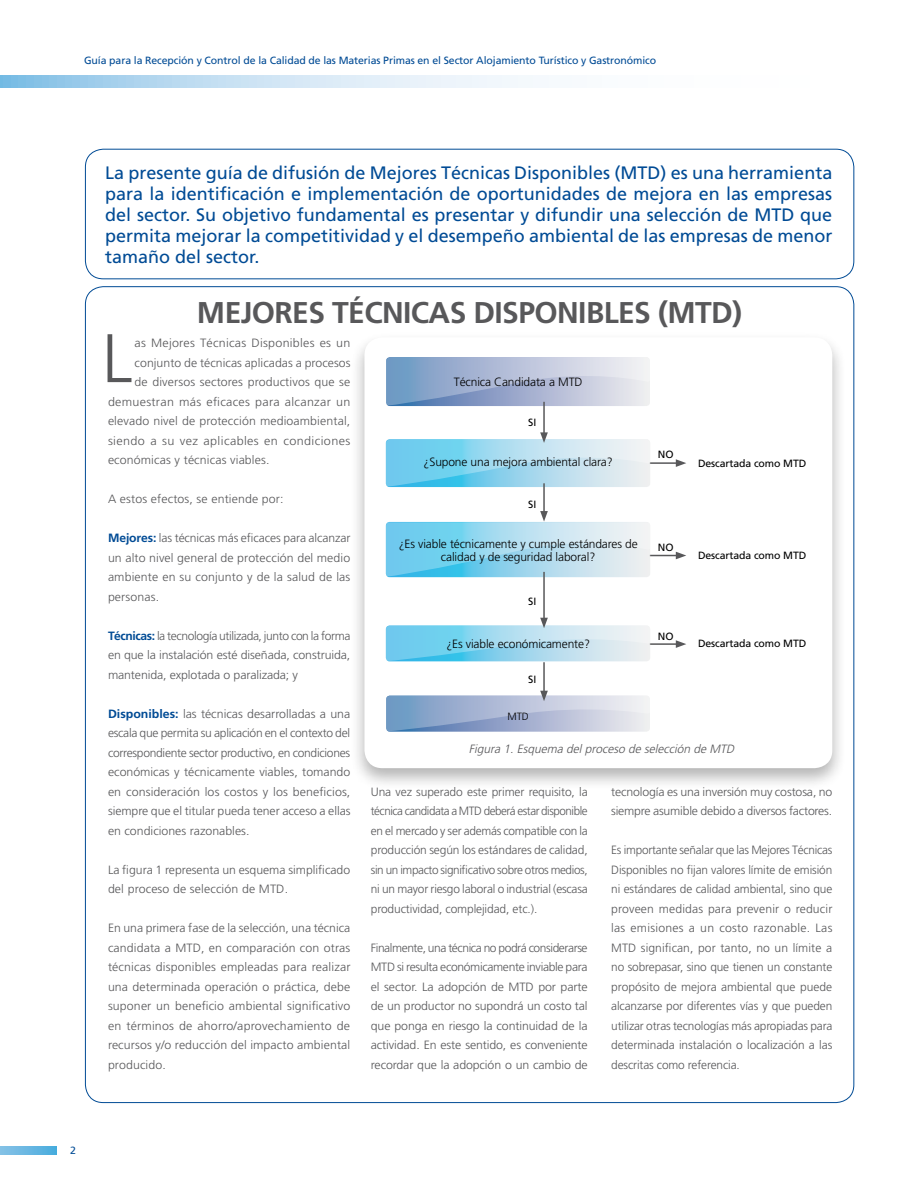
<style>
.page{position:relative;width:918px;height:1188px;background:#fff}
.page>*{position:absolute;margin:0;border:0;box-sizing:border-box;transform-origin:0 0}
.t1{font:300 68.55px "Frutiger";color:#58585a}
.t2{font:700 30px "Frutiger";letter-spacing:-.02em;color:#58585a}
.t3{font:18px/21px "Frutiger";color:#004b95;text-align:justify}
.t4{font:300 12px/19.5px "Frutiger";letter-spacing:.005em;color:#58585a;text-align:justify}
.t5{font:300 12px/13.5px "Frutiger";letter-spacing:-.01em;color:#000;text-align:center}
.t6{font:300 12px/19.5px "Frutiger";letter-spacing:-.015em;color:#58585a}
.t7{font:italic 300 12px "Frutiger";color:#58585a}
.t8{font:300 12px "Frutiger";letter-spacing:.025em;color:#58585a;scale:1.04 1}
.t9{font:300 12px "Frutiger";letter-spacing:.03em;color:#58585a;scale:1.05 1}
.t10{font:300 12px "Frutiger";letter-spacing:.005em;color:#58585a;scale:1.04 1}
.t11{font:10.5px "Frutiger";letter-spacing:-.01em;color:#004b95}
.t12{font:10.5px "Frutiger";letter-spacing:-.01em;color:#000}
.t13{font:300 10.5px "Frutiger";color:#000}
.s1{font-weight:700;color:#004b95}
</style>
<div class="page">
<svg style="left:0;top:1146px;width:57px;height:9px"></svg>
<svg style="left:0;top:76px;width:533px;height:11px;background:#c6e1f3"></svg>
<div style="left:350px;top:331px;width:496px;height:460px;background:#000;opacity:.3"></div>
<div style="left:364px;top:337px;width:468px;height:431px;background:#fff;border-radius:18px"></div>
<hr style="left:649px;top:462px;width:29px;height:2px;background:#58585a">
<svg style="left:676px;top:459px;width:10px;height:8px"></svg>
<hr style="left:649px;top:643px;width:29px;height:2px;background:#58585a">
<svg style="left:676px;top:640px;width:10px;height:8px"></svg>
<svg style="left:386px;top:357px;width:264px;height:49px;background:#acbbd6"></svg>
<hr style="left:543px;top:402px;width:2px;height:33px;background:#58585a">
<svg style="left:386px;top:432px;width:265px;height:55px"></svg>
<hr style="left:543px;top:483px;width:2px;height:30px;background:#58585a">
<svg style="left:386px;top:511px;width:300px;height:66px"></svg>
<hr style="left:543px;top:572px;width:2px;height:48px;background:#58585a">
<svg style="left:386px;top:618px;width:265px;height:43px"></svg>
<hr style="left:543px;top:662px;width:2px;height:31px;background:#58585a">
<svg style="left:386px;top:691px;width:264px;height:41px;background:#b5c2da"></svg>
<div style="left:85px;top:149px;width:769px;height:130px;border:1px solid #004b95;border-radius:18px"></div>
<p class="t11" style="left:84px;top:54px;width:574px">Guía para la Recepción y Control de la Calidad de las Materias Primas en el Sector Alojamiento Turístico y Gastronómico</p>
<p class="t3" style="left:105px;top:162px;width:729px">La presente guía de difusión de Mejores Técnicas Disponibles (MTD) es una herramienta para la identificación e implementación de oportunidades de mejora en las empresas del sector. Su objetivo fundamental es presentar y difundir una selección de MTD que permita mejorar la competitividad y el desempeño ambiental de las empresas de menor tamaño del sector.</p>
<h2 class="t2" style="left:197px;top:295px;width:547px">Mejores técnicas disponibles (MTD)</h2>
<p class="t10" style="left:135px;top:336px;width:209px">as Mejores Técnicas Disponibles es un</p>
<p class="t4" style="left:135px;top:353px;width:217px">conjunto de técnicas aplicadas a procesos</p>
<p class="t4" style="left:135px;top:372px;width:217px">de diversos sectores productivos que se</p>
<p class="t8" style="left:108px;top:395px;width:234px">demuestran más eficaces para alcanzar un</p>
<p class="t4" style="left:108px;top:411px;width:244px">elevado nivel de protección medioambiental,</p>
<p class="t9" style="left:108px;top:434px;width:232px">siendo a su vez aplicables en condiciones</p>
<p class="t4" style="left:108px;top:450px;width:163px">económicas y técnicas viables.</p>
<p class="t4" style="left:108px;top:489px;width:177px">A estos efectos, se entiende por:</p>
<p class="t4" style="left:108px;top:528px;width:244px"><span class="s1">Mejores:</span> las técnicas más eficaces para alcanzar un alto nivel general de protección del medio ambiente en su conjunto y de la salud de las personas.</p>
<p class="t4" style="left:108px;top:626px;width:244px"><span class="s1">Técnicas:</span> la tecnología utilizada, junto con la forma en que la instalación esté diseñada, construida, mantenida, explotada o paralizada; y</p>
<p class="t4" style="left:108px;top:704px;width:244px"><span class="s1">Disponibles:</span> las técnicas desarrolladas a una escala que permita su aplicación en el contexto del correspondiente sector productivo, en condiciones económicas y técnicamente viables, tomando en consideración los costos y los beneficios, siempre que el titular pueda tener acceso a ellas en condiciones razonables.</p>
<p class="t4" style="left:108px;top:860px;width:244px">La figura 1 representa un esquema simplificado del proceso de selección de MTD.</p>
<p class="t4" style="left:108px;top:918px;width:244px">En una primera fase de la selección, una técnica candidata a MTD, en comparación con otras técnicas disponibles empleadas para realizar una determinada operación o práctica, debe suponer un beneficio ambiental significativo en términos de ahorro/aprovechamiento de recursos y/o reducción del impacto ambiental producido.</p>
<h1 class="t1" style="left:102px;top:320px;width:32px">L</h1>
<p class="t5" style="left:454px;top:376px;width:130px">Técnica Candidata a MTD</p>
<p class="t12" style="left:528px;top:416px;width:10px">SI</p>
<p class="t12" style="left:658px;top:448px;width:17px">NO</p>
<p class="t5" style="left:424px;top:455px;width:191px">¿Supone una mejora ambiental clara?</p>
<p class="t12" style="left:698px;top:457px;width:110px">Descartada como MTD</p>
<p class="t12" style="left:528px;top:498px;width:10px">SI</p>
<p class="t5" style="left:399px;top:537px;width:241px">¿Es viable técnicamente y cumple estándares de calidad y de seguridad laboral?</p>
<p class="t12" style="left:658px;top:541px;width:17px">NO</p>
<p class="t12" style="left:698px;top:550px;width:110px">Descartada como MTD</p>
<p class="t12" style="left:528px;top:595px;width:10px">SI</p>
<p class="t12" style="left:658px;top:631px;width:17px">NO</p>
<p class="t5" style="left:446px;top:637px;width:145px">¿Es viable económicamente?</p>
<p class="t12" style="left:698px;top:637px;width:110px">Descartada como MTD</p>
<p class="t12" style="left:528px;top:673px;width:10px">SI</p>
<p class="t13" style="left:508px;top:710px;width:23px">MTD</p>
<p class="t7" style="left:469px;top:742px;width:270px">Figura 1.Esquema delproceso de selección de MTD</p>
<p class="t4" style="left:371px;top:782px;width:218px">Una vez superado este primer requisito, la técnica candidata a MTD deberá estar disponible en el mercado y ser además compatible con la producción según los estándares de calidad, sin un impacto significativo sobre otros medios, ni un mayor riesgo laboral o industrial (escasa productividad, complejidad, etc.).</p>
<p class="t4" style="left:371px;top:938px;width:218px">Finalmente, una técnica no podrá considerarse MTD si resulta económicamente inviable para el sector. La adopción de MTD por parte de un productor no supondrá un costo tal que ponga en riesgo la continuidad de la actividad. En este sentido, es conveniente recordar que la adopción o un cambio de</p>
<p class="t6" style="left:611px;top:782px;width:223px">tecnología es una inversión muy costosa, no siempre asumible debido a diversos factores.</p>
<p class="t4" style="left:611px;top:840px;width:223px">Es importante señalar que las Mejores Técnicas Disponibles no fijan valores límite de emisión ni estándares de calidad ambiental, sino que proveen medidas para prevenir o reducir las emisiones a un costo razonable. Las MTD significan, por tanto, no un límite a no sobrepasar, sino que tienen un constante propósito de mejora ambiental que puede alcanzarse por diferentes vías y que pueden utilizar otras tecnologías más apropiadas para determinada instalación o localización a las descritas como referencia.</p>
<p class="t11" style="left:70px;top:1145px;width:7px">2</p>
</div>
